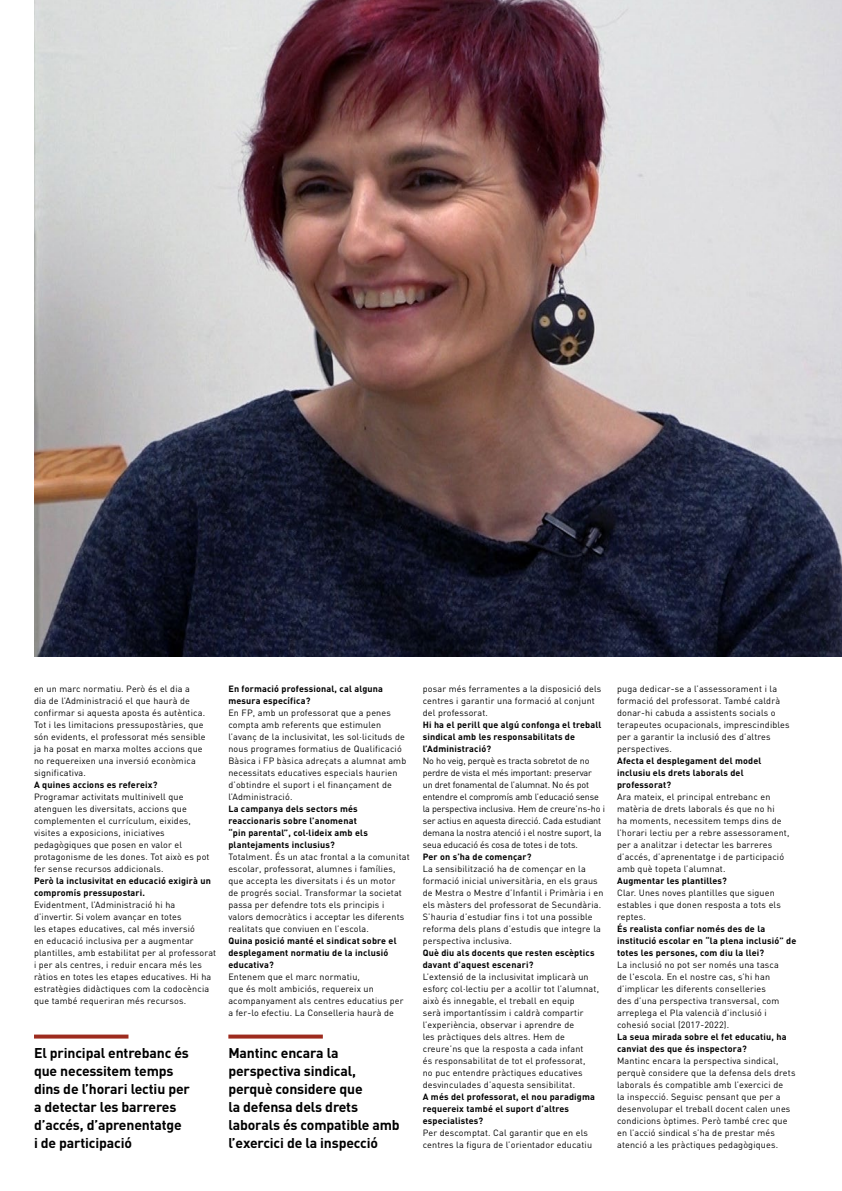
<style>
.page{position:relative;width:842px;height:1191px;background:#fff}
.page>*{position:absolute;margin:0;border:0;box-sizing:border-box;transform-origin:0 0}
.t1{font:700 14px/18px "DIN";letter-spacing:-.01em;color:#000}
.t2{font:9px/12px "DIN";letter-spacing:.02em;color:#000}
.t3{font:700 9px/12px "DIN";letter-spacing:.02em;color:#000}
.t4{font:9px/12px "DIN";letter-spacing:-.01em;color:#000}
</style>
<div class="page">
<svg style="left:34px;top:1034px;width:94px;height:4px"></svg>
<svg style="left:228px;top:1034px;width:95px;height:4px"></svg>
<img style="left:34px;top:0;width:808px;height:656px">
<p class="t2" style="left:34px;top:683px;width:173px">en un marc normatiu. Però és el dia a<br>dia de l’Administració el que haurà de confirmar si aquesta aposta és autèntica.<br>Tot i les limitacions pressupostàries, que són evidents, el professorat més sensible ja ha posat en marxa moltes accions que no requereixen una inversió econòmica significativa.</p>
<p class="t3" style="left:34px;top:778px;width:125px">A quines accions es refereix?</p>
<p class="t2" style="left:34px;top:791px;width:177px">Programar activitats multinivell que atenguen les diversitats, accions que complementen el currículum, eixides, visites a exposicions, iniciatives pedagògiques que posen en valor el protagonisme de les dones. Tot això es pot fer sense recursos addicionals.</p>
<p class="t3" style="left:34px;top:874px;width:178px">Però la inclusivitat en educació exigirà un compromís pressupostari.</p>
<p class="t2" style="left:34px;top:899px;width:184px">Evidentment, l’Administració hi ha d’invertir. Si volem avançar en totes<br>les etapes educatives, cal més inversió<br>en educació inclusiva per a augmentar plantilles, amb estabilitat per al professorat i per als centres, i reduir encara més les ràtios en totes les etapes educatives. Hi ha estratègies didàctiques com la codocència que també requeriran més recursos.</p>
<p class="t3" style="left:228px;top:682px;width:156px">En formació professional, cal alguna mesura específica?</p>
<p class="t2" style="left:228px;top:707px;width:179px">En FP, amb un professorat que a penes compta amb referents que estimulen l’avanç de la inclusivitat, les sol·licituds de nous programes formatius de Qualificació Bàsica i FP bàsica adreçats a alumnat amb necessitats educatives especials haurien d’obtindre el suport i el finançament de l’Administració.</p>
<p class="t3" style="left:228px;top:802px;width:141px">La campanya dels sectors més reaccionaris sobre l’anomenat “pin parental”, col·lideix amb els plantejaments inclusius?</p>
<p class="t2" style="left:228px;top:850px;width:183px">Totalment. És un atac frontal a la comunitat escolar, professorat, alumnes i famílies, que accepta les diversitats i és un motor<br>de progrés social. Transformar la societat passa per defendre tots els principis i valors democràtics i acceptar les diferents realitats que conviuen en l’escola.</p>
<p class="t3" style="left:228px;top:934px;width:170px">Quina posició manté el sindicat sobre el desplegament normatiu de la inclusió educativa?</p>
<p class="t2" style="left:228px;top:970px;width:177px">Entenem que el marc normatiu,<br>que és molt ambiciós, requereix un acompanyament als centres educatius per a fer-lo efectiu. La Conselleria haurà de</p>
<h1 class="t1" style="left:34px;top:1043px;width:157px">El principal entrebanc és que necessitem temps dins de l’horari lectiu per a detectar les barreres d’accés, d’aprenentatge<br>i de participació</h1>
<h1 class="t1" style="left:228px;top:1043px;width:173px">Mantinc encara la perspectiva sindical, perquè considere que<br>la defensa dels drets laborals és compatible amb l’exercici de la inspecció</h1>
<p class="t2" style="left:423px;top:682px;width:180px">posar més ferramentes a la disposició dels centres i garantir una formació al conjunt del professorat.</p>
<p class="t3" style="left:423px;top:718px;width:180px">Hi ha el perill que algú confonga el treball sindical amb les responsabilitats de l’Administració?</p>
<p class="t4" style="left:423px;top:754px;width:184px">No ho veig, perquè es tracta sobretot de no perdre de vista el més important: preservar<br>un dret fonamental de l’alumnat. No és pot entendre el compromís amb l’educació sense la perspectiva inclusiva. Hem de creure’ns-ho i ser actius en aquesta direcció. Cada estudiant demana la nostra atenció i el nostre suport, la seua educació és cosa de totes i de tots.</p>
<p class="t3" style="left:423px;top:850px;width:110px">Per on s’ha de començar?</p>
<p class="t2" style="left:423px;top:862px;width:182px">La sensibilització ha de començar en la formació inicial universitària, en els graus de Mestra o Mestre d’Infantil i Primària i en els màsters del professorat de Secundària.<br>S’hauria d’estudiar fins i tot una possible reforma dels plans d’estudis que integre la perspectiva inclusiva.</p>
<p class="t3" style="left:423px;top:946px;width:173px">Què diu als docents que resten escèptics davant d’aquest escenari?</p>
<p class="t2" style="left:423px;top:970px;width:178px">L’extensió de la inclusivitat implicarà un esforç col·lectiu per a acollir tot l’alumnat, això és innegable, el treball en equip<br>serà importantíssim i caldrà compartir l’experiència, observar i aprendre de<br>les pràctiques dels altres. Hem de creure’ns que la resposta a cada infant<br>és responsabilitat de tot el professorat,<br>no puc entendre pràctiques educatives desvinculades d’aquesta sensibilitat.</p>
<p class="t3" style="left:423px;top:1090px;width:174px">A més del professorat, el nou paradigma requereix també el suport d’altres especialistes?</p>
<p class="t2" style="left:423px;top:1126px;width:171px">Per descomptat. Cal garantir que en els centres la figura de l’orientador educatiu</p>
<p class="t2" style="left:617px;top:682px;width:174px">puga dedicar-se a l’assessorament i la formació del professorat. També caldrà donar-hi cabuda a assistents socials o terapeutes ocupacionals, imprescindibles per a garantir la inclusió des d’altres perspectives.</p>
<p class="t3" style="left:617px;top:754px;width:146px">Afecta el desplegament del model inclusiu els drets laborals del professorat?</p>
<p class="t2" style="left:617px;top:790px;width:174px">Ara mateix, el principal entrebanc en matèria de drets laborals és que no hi<br>ha moments, necessitem temps dins de l’horari lectiu per a rebre assessorament, per a analitzar i detectar les barreres d’accés, d’aprenentatge i de participació amb què topeta l’alumnat.</p>
<p class="t3" style="left:617px;top:874px;width:111px">Augmentar les plantilles?</p>
<p class="t2" style="left:617px;top:886px;width:165px">Clar. Unes noves plantilles que siguen estables i que donen resposta a tots els reptes.</p>
<p class="t3" style="left:617px;top:922px;width:181px">És realista confiar només des de la institució escolar en “la plena inclusió” de totes les persones, com diu la llei?</p>
<p class="t2" style="left:617px;top:958px;width:164px">La inclusió no pot ser només una tasca de l'escola. En el nostre cas, s’hi han d’implicar les diferents conselleries des d’una perspectiva transversal, com arreplega el Pla valencià d’inclusió i cohesió social (2017-2022).</p>
<p class="t3" style="left:617px;top:1030px;width:171px">La seua mirada sobre el fet educatiu, ha canviat des que és inspectora?</p>
<p class="t2" style="left:617px;top:1054px;width:180px">Mantinc encara la perspectiva sindical, perquè considere que la defensa dels drets laborals és compatible amb l’exercici de<br>la inspecció. Seguisc pensant que per a desenvolupar el treball docent calen unes condicions òptimes. Però també crec que en l’acció sindical s’ha de prestar més atenció a les pràctiques pedagògiques.</p>
</div>
